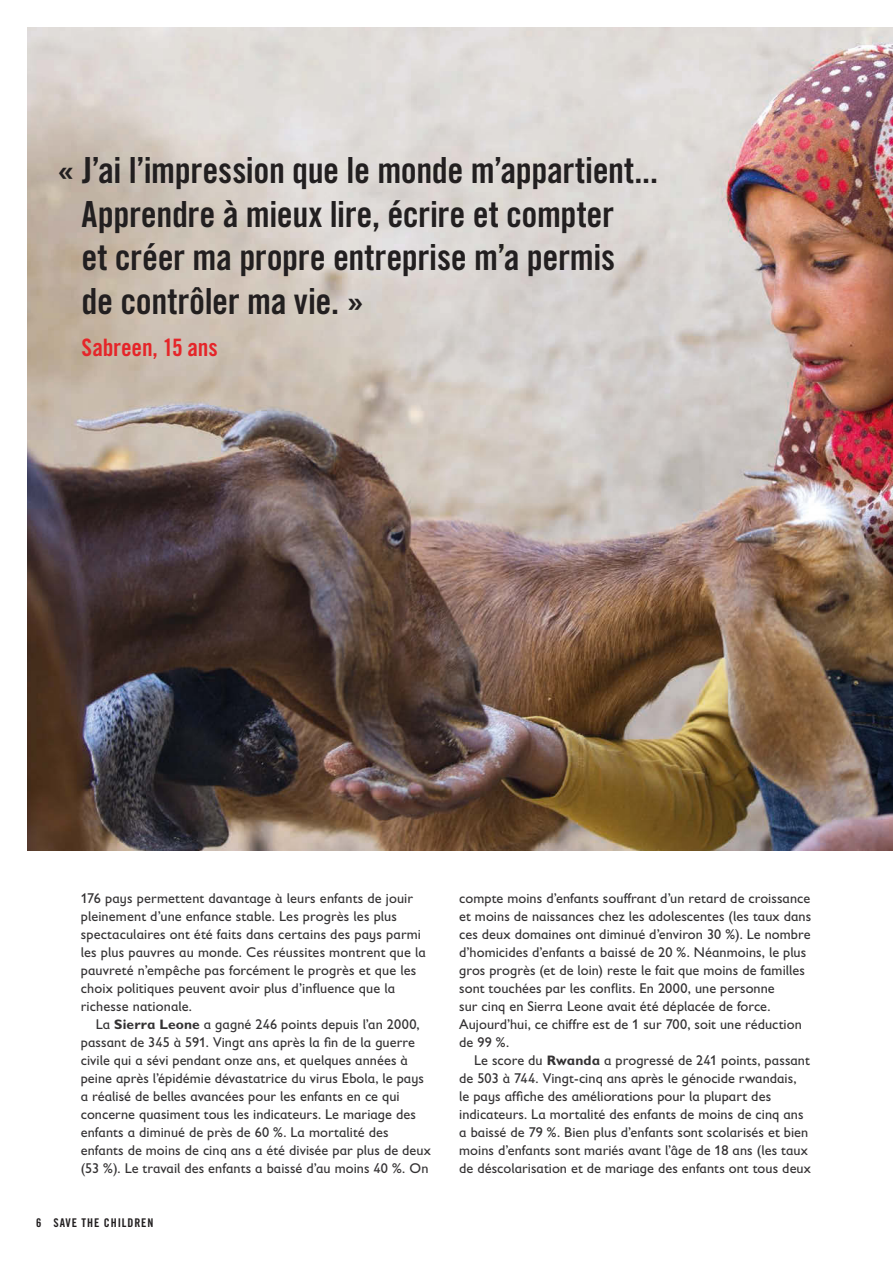
<style>
.page{position:relative;width:893px;height:1263px;background:#fff}
.page>*{position:absolute;margin:0;border:0;box-sizing:border-box;transform-origin:0 0}
.t1{font:36px/43.5px "Trade Gothic LT Std Bd Cn 20";letter-spacing:-.01em;color:#221f20}
.t2{font:24px "Trade Gothic LT Std Bd Cn 20";letter-spacing:-.01em;color:#e52529}
.t3{font:14.25px/18px "Gill Sans Infant Std";letter-spacing:.005em;color:#343233}
.t4{font:12px "Trade Gothic LT Std Bd Cn 20";letter-spacing:.075em;color:#221f20}
.s1{font-weight:700;font-size:13.8px}
</style>
<div class="page">
<img style="left:27px;top:27px;width:866px;height:824px">
<h1 class="t1" style="left:82px;top:148px;width:578px;text-indent:-25px">« J’ai l’impression que le monde m’appartient...<br>Apprendre à mieux lire, écrire et compter<br>et créer ma propre entreprise m’a permis<br>de contrôler ma vie. »</h1>
<h2 class="t2" style="left:82px;top:333px;width:138px">Sabreen, 15 ans</h2>
<p class="t3" style="left:81px;top:889px;width:347px">176 pays permettent davantage à leurs enfants de jouir pleinement d’une enfance stable. Les progrès les plus spectaculaires ont été faits dans certains des pays parmi les plus pauvres au monde. Ces réussites montrent que la pauvreté n’empêche pas forcément le progrès et que les choix politiques peuvent avoir plus d’influence que la richesse nationale.</p>
<p class="t3" style="left:81px;top:1015px;width:352px;text-indent:15px">La <span class="s1">Sierra Leone</span> a gagné 246 points depuis l’an 2000, passant de 345 à 591. Vingt ans après la fin de la guerre civile qui a sévi pendant onze ans, et quelques années à peine après l’épidémie dévastatrice du virus Ebola, le pays a réalisé de belles avancées pour les enfants en ce qui concerne quasiment tous les indicateurs. Le mariage des enfants a diminué de près de 60 %. La mortalité des enfants de moins de cinq ans a été divisée par plus de deux (53 %). Le travail des enfants a baissé d’au moins 40 %. On</p>
<p class="t4" style="left:36px;top:1215px;width:119px">6 SAVE THE CHILDREN</p>
<p class="t3" style="left:459px;top:889px;width:354px">compte moins d’enfants souffrant d’un retard de croissance et moins de naissances chez les adolescentes (les taux dans ces deux domaines ont diminué d’environ 30 %). Le nombre d’homicides d’enfants a baissé de 20 %. Néanmoins, le plus gros progrès (et de loin) reste le fait que moins de familles sont touchées par les conflits. En 2000, une personne<br>sur cinq en Sierra Leone avait été déplacée de force.<br>Aujourd’hui, ce chiffre est de 1 sur 700, soit une réduction de 99 %.</p>
<p class="t3" style="left:459px;top:1051px;width:353px;text-indent:15px">Le score du <span class="s1">Rwanda</span> a progressé de 241 points, passant de 503 à 744. Vingt-cinq ans après le génocide rwandais,<br>le pays affiche des améliorations pour la plupart des indicateurs. La mortalité des enfants de moins de cinq ans a baissé de 79 %. Bien plus d’enfants sont scolarisés et bien moins d’enfants sont mariés avant l’âge de 18 ans (les taux de déscolarisation et de mariage des enfants ont tous deux</p>
</div>
